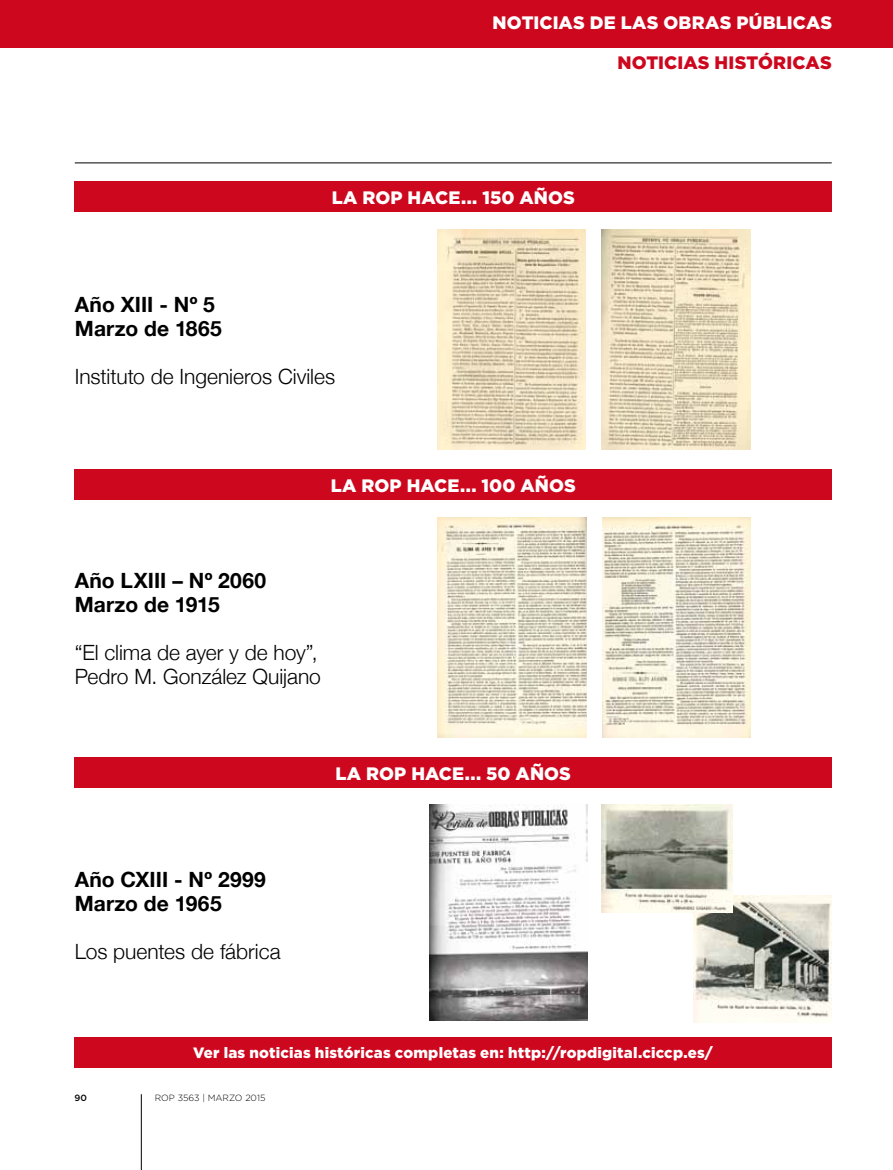
<style>
.page{position:relative;width:893px;height:1170px;background:#fff}
.page>*{position:absolute;margin:0;border:0;box-sizing:border-box;transform-origin:0 0}
.t1{font:300 21px/24px "Helvetica Neue";color:#000}
.t2{font:700 21px/24px "Helvetica Neue";letter-spacing:.005em;color:#000}
.t3{font:900 18px "Gotham";letter-spacing:.01em;color:#fff}
.t4{font:900 18px "Gotham";letter-spacing:.005em;color:#cd071e}
.t5{font:900 15px "Gotham";letter-spacing:.015em;color:#fff}
.t6{font:300 9px "Gotham";color:#000}
.t7{font:500 9px "Gotham";color:#000}
</style>
<div class="page">
<hr style="left:141px;top:1094px;width:1px;height:75px;background:#000">
<div style="left:0;top:0;width:893px;height:48px;background:#cd071e"></div>
<div style="left:75px;top:181px;width:757px;height:31px;background:#cd071e"></div>
<div style="left:75px;top:469px;width:757px;height:31px;background:#cd071e"></div>
<div style="left:75px;top:757px;width:757px;height:31px;background:#cd071e"></div>
<hr style="left:75px;top:163px;width:757px;height:1px;background:#000">
<div style="left:74px;top:1036px;width:757px;height:31px;background:#cd071e"></div>
<img style="left:437px;top:230px;width:149px;height:219px">
<img style="left:601px;top:230px;width:149px;height:219px">
<img style="left:438px;top:518px;width:149px;height:219px">
<img style="left:602px;top:518px;width:149px;height:219px">
<img style="left:694px;top:895px;width:137px;height:127px">
<img style="left:429px;top:804px;width:158px;height:216px">
<img style="left:602px;top:804px;width:130px;height:108px">
<p class="t3" style="left:493px;top:10px;width:341px">NOTICIAS DE LAS OBRAS PÚBLICAS</p>
<p class="t4" style="left:617px;top:51px;width:154px">NOTICIAS HISTóricas</p>
<p class="t3" style="left:332px;top:185px;width:231px">La ROP HACE... 150 años</p>
<p class="t2" style="left:75px;top:292px;width:148px">Año XIII - Nº 5<br>Marzo de 1865</p>
<p class="t1" style="left:75px;top:364px;width:262px">Instituto de Ingenieros Civiles</p>
<p class="t3" style="left:331px;top:472px;width:233px">La ROP HACE... 100 años</p>
<p class="t2" style="left:75px;top:568px;width:193px">Año LXIII – Nº 2060<br>Marzo de 1915</p>
<p class="t1" style="left:75px;top:640px;width:248px">“El clima de ayer y de hoy”,<br>Pedro M. González Quijano</p>
<p class="t3" style="left:335px;top:760px;width:223px">La ROP HACE... 50 años</p>
<p class="t2" style="left:75px;top:867px;width:193px">Año CXIII - Nº 2999<br>Marzo de 1965</p>
<p class="t1" style="left:75px;top:939px;width:207px">Los puentes de fábrica</p>
<p class="t7" style="left:74px;top:1092px;width:14px">90</p>
<p class="t5" style="left:193px;top:1042px;width:521px">Ver las noticias históricas completas en: http://ropdigital.ciccp.es/</p>
<p class="t6" style="left:155px;top:1092px;width:112px">ROP 3563 | MARZO 2015</p>
</div>
